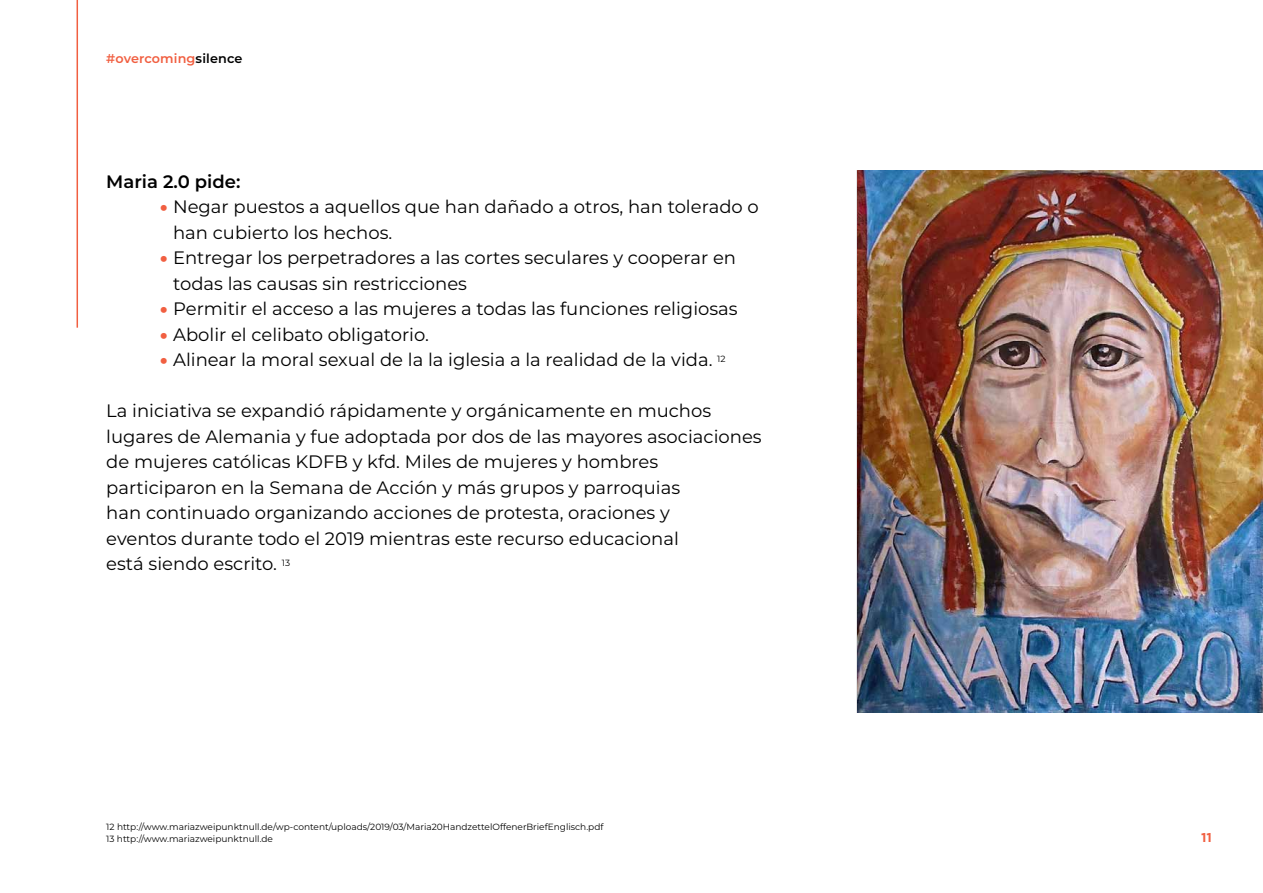
<style>
.page{position:relative;width:1263px;height:893px;background:#fff}
.page>*{position:absolute;margin:0;border:0;box-sizing:border-box;transform-origin:0 0}
.t1{font:18px/25.5px "Montserrat";color:#000}
.t2{font:600 18px "Montserrat";color:#000}
.t3{font:600 12.75px "Montserrat";letter-spacing:.01em;color:#f15f41}
.t4{font:700 12.75px "Gotham";color:#f15f41}
.t5{font:9px/12px "Montserrat";color:#000}
.s1{color:#000}
.s2{font-weight:900;color:#f15f41}
</style>
<div class="page">
<hr style="left:77px;top:0;width:1px;height:328px;background:#f15f41">
<img style="left:857px;top:170px;width:406px;height:542px">
<p class="t3" style="left:106px;top:50px;width:138px">#overcoming<span class="s1">silence</span></p>
<p class="t2" style="left:106px;top:168px;width:136px">Maria 2.0 pide:</p>
<p class="t1" style="left:173px;top:193px;width:587px;text-indent:-13px"><span class="s2">•</span> Negar puestos a aquellos que han dañado a otros, han tolerado o han cubierto los hechos.</p>
<p class="t1" style="left:173px;top:244px;width:564px;text-indent:-13px"><span class="s2">•</span> Entregar los perpetradores a las cortes seculares y cooperar en todas las causas sin restricciones</p>
<p class="t1" style="left:160px;top:295px;width:579px"><span class="s2">•</span> Permitir el acceso a las mujeres a todas las funciones religiosas</p>
<p class="t1" style="left:160px;top:321px;width:270px"><span class="s2">•</span> Abolir el celibato obligatorio.</p>
<p class="t1" style="left:160px;top:346px;width:567px"><span class="s2">•</span> Alinear la moral sexual de la la iglesia a la realidad de la vida. <sup>12</sup></p>
<p class="t1" style="left:106px;top:397px;width:657px">La iniciativa se expandió rápidamente y orgánicamente en muchos lugares de Alemania y fue adoptada por dos de las mayores asociaciones de mujeres católicas KDFB y kfd. Miles de mujeres y hombres participaron en la Semana de Acción y más grupos y parroquias<br>han continuado organizando acciones de protesta, oraciones y<br>eventos durante todo el 2019 mientras este recurso educacional<br>está siendo escrito. <sup>13</sup></p>
<p class="t5" style="left:106px;top:820px;width:499px">12 http://www.mariazweipunktnull.de/wp-content/uploads/2019/03/Maria20HandzettelOffenerBriefEnglisch.pdf<br>13 http://www.mariazweipunktnull.de</p>
<p class="t4" style="left:1201px;top:829px;width:12px">11</p>
</div>
